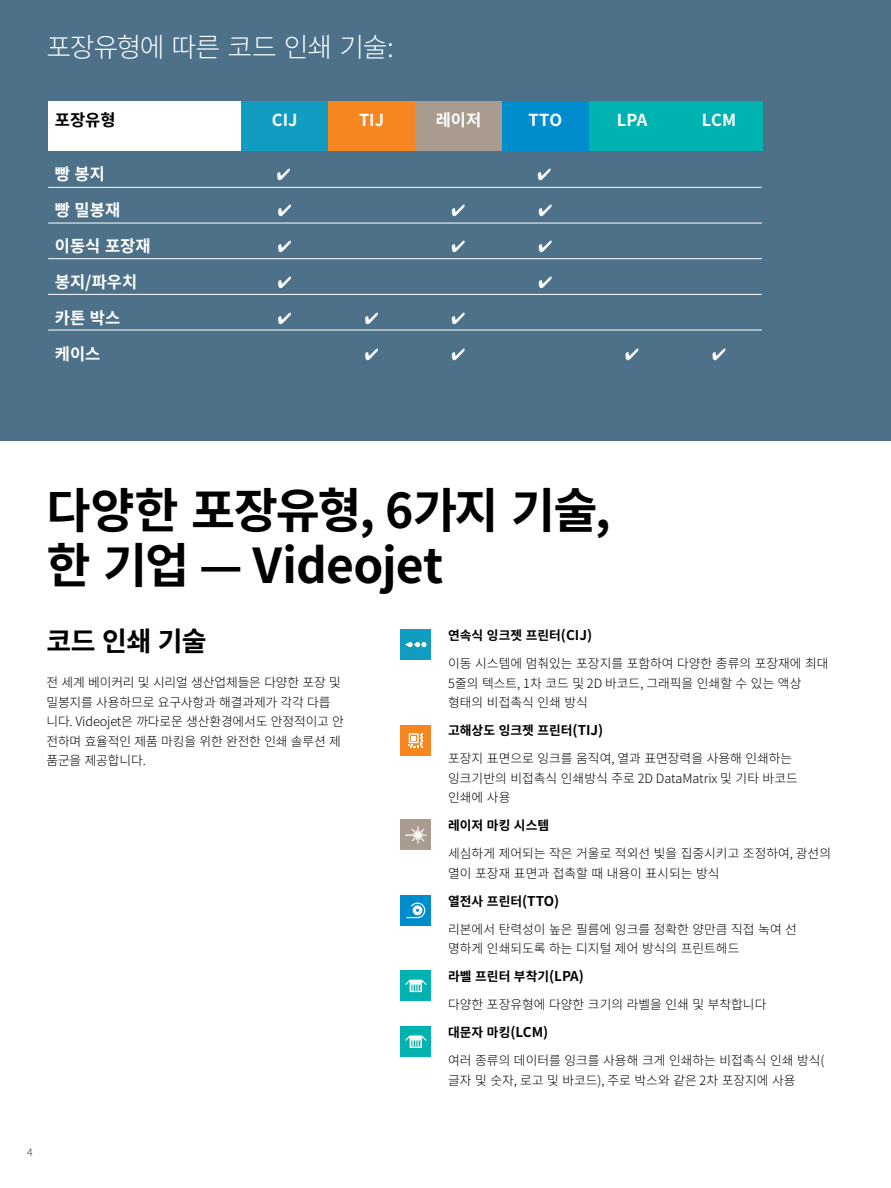
<style>
.page{position:relative;width:891px;height:1188px;background:#fff}
.page>*{position:absolute;margin:0;border:0;box-sizing:border-box;transform-origin:0 0}
.t1{font:700 48px/55.5px "Noto Sans CJ Kkr";letter-spacing:-.02em;color:#000}
.t2{font:300 27px "Noto Sans CJ Kkr";letter-spacing:-.05em;color:#fff}
.t3{font:700 27px "Noto Sans CJ Kkr";color:#000}
.t4{font:700 16.5px "Noto Sans CJ Kkr";color:#fff}
.t5{font:700 16.5px "Noto Sans CJ Kkr";color:#000}
.t6{font:300 12.75px/19.5px "Noto Sans CJ Kkr";color:#000}
.t7{font:700 12.75px "Noto Sans CJ Kkr";color:#000}
.t8{font:300 10.5px "Noto Sans CJ Kkr";color:#414042}
.s1{font-weight:700}
.s2{font-weight:700;font-size:13.5px}
</style>
<div class="page">
<div style="left:0;top:0;width:891px;height:441px;background:#4c7189"></div>
<div style="left:401px;top:895px;width:30px;height:31px;background:#008dcd"></div>
<svg style="left:406px;top:903px;width:19px;height:15px"></svg>
<div style="left:401px;top:820px;width:30px;height:30px;background:#a99b8d"></div>
<svg style="left:405px;top:826px;width:22px;height:18px"></svg>
<div style="left:401px;top:629px;width:30px;height:31px;background:#109dc1"></div>
<svg style="left:405px;top:642px;width:21px;height:5px"></svg>
<div style="left:401px;top:971px;width:30px;height:30px;background:#00b3b0"></div>
<svg style="left:405px;top:980px;width:21px;height:12px"></svg>
<div style="left:401px;top:1027px;width:30px;height:30px;background:#00b3b0"></div>
<svg style="left:405px;top:1036px;width:21px;height:12px"></svg>
<div style="left:401px;top:725px;width:30px;height:31px;background:#f6861f"></div>
<svg style="left:409px;top:733px;width:14px;height:14px"></svg>
<div style="left:48px;top:101px;width:193px;height:50px;background:#fff"></div>
<div style="left:241px;top:101px;width:87px;height:50px;background:#109dc1"></div>
<div style="left:328px;top:101px;width:87px;height:50px;background:#f6861f"></div>
<div style="left:415px;top:101px;width:87px;height:50px;background:#a99b8d"></div>
<div style="left:502px;top:101px;width:87px;height:50px;background:#008dcd"></div>
<div style="left:589px;top:101px;width:87px;height:50px;background:#00b3b0"></div>
<div style="left:676px;top:101px;width:87px;height:50px;background:#00b3b0"></div>
<hr style="left:48px;top:187px;width:714px;height:1px;background:#fff">
<hr style="left:48px;top:258px;width:714px;height:1px;background:#fff">
<hr style="left:48px;top:223px;width:714px;height:1px;background:#fff">
<hr style="left:48px;top:294px;width:714px;height:1px;background:#fff">
<hr style="left:48px;top:330px;width:714px;height:1px;background:#fff">
<h2 class="t2" style="left:46px;top:32px;width:349px">포장유형에 따른 코드 인쇄 기술:</h2>
<p class="t5" style="left:55px;top:111px;width:62px">포장유형</p>
<p class="t4" style="left:272px;top:111px;width:27px">CIJ</p>
<p class="t4" style="left:359px;top:111px;width:27px">TIJ</p>
<p class="t4" style="left:436px;top:111px;width:47px">레이저</p>
<p class="t4" style="left:529px;top:111px;width:35px">TTO</p>
<p class="t4" style="left:617px;top:111px;width:32px">LPA</p>
<p class="t4" style="left:702px;top:111px;width:36px">LCM</p>
<p class="t4" style="left:55px;top:165px;width:52px">빵 봉지</p>
<p class="t4" style="left:55px;top:201px;width:67px">빵 밀봉재</p>
<p class="t4" style="left:55px;top:237px;width:97px">이동식 포장재</p>
<p class="t4" style="left:55px;top:273px;width:84px">봉지/파우치</p>
<p class="t4" style="left:55px;top:309px;width:67px">카톤 박스</p>
<p class="t4" style="left:55px;top:345px;width:47px">케이스</p>
<h1 class="t1" style="left:46px;top:483px;width:566px">다양한 포장유형, 6가지 기술, 한 기업 — Videojet</h1>
<h2 class="t3" style="left:46px;top:626px;width:162px">코드 인쇄 기술</h2>
<p class="t6" style="left:46px;top:673px;width:299px">전 세계 베이커리 및 시리얼 생산업체들은 다양한 포장 및 밀봉지를 사용하므로 요구사항과 해결과제가 각각 다릅 니다. Videojet은 까다로운 생산환경에서도 안정적이고 안 전하며 효율적인 제품 마킹을 위한 완전한 인쇄 솔루션 제 품군을 제공합니다.</p>
<p class="t6" style="left:448px;top:622px;width:382px;line-height:28px"><span class="s1">연속식 잉크젯 프린터</span><span class="s2">(CIJ)<br></span>이동 시스템에 멈춰있는 포장지를 포함하여 다양한 종류의 포장재에 최대</p>
<p class="t6" style="left:448px;top:674px;width:355px">5줄의 텍스트, 1차 코드 및 2D 바코드, 그래픽을 인쇄할 수 있는 액상 형태의 비접촉식 인쇄 방식</p>
<p class="t6" style="left:448px;top:717px;width:346px;line-height:28px"><span class="s1">고해상도 잉크젯 프린터</span><span class="s2">(TIJ)<br></span>포장지 표면으로 잉크를 움직여, 열과 표면장력을 사용해 인쇄하는</p>
<p class="t6" style="left:448px;top:769px;width:351px">잉크기반의 비접촉식 인쇄방식 주로 2D DataMatrix 및 기타 바코드 인쇄에 사용</p>
<p class="t7" style="left:448px;top:818px;width:102px">레이저 마킹 시스템</p>
<p class="t6" style="left:448px;top:844px;width:384px">세심하게 제어되는 작은 거울로 적외선 빛을 집중시키고 조정하여, 광선의 열이 포장재 표면과 접촉할 때 내용이 표시되는 방식</p>
<p class="t6" style="left:448px;top:887px;width:350px;line-height:28px"><span class="s1">열전사 프린터</span><span class="s2">(TTO)<br></span>리본에서 탄력성이 높은 필름에 잉크를 정확한 양만큼 직접 녹여 선</p>
<p class="t6" style="left:448px;top:935px;width:378px;line-height:28px">명하게 인쇄되도록 하는 디지털 제어 방식의 프린트헤드<br><span class="s1">라벨 프린터 부착기</span><span class="s2">(LPA)<br></span>다양한 포장유형에 다양한 크기의 라벨을 인쇄 및 부착합니다<br><span class="s1">대문자 마킹</span><span class="s2">(LCM)<br></span>여러 종류의 데이터를 잉크를 사용해 크게 인쇄하는 비접촉식 인쇄 방식(</p>
<p class="t6" style="left:448px;top:1071px;width:349px">글자 및 숫자, 로고 및 바코드), 주로 박스와 같은 2차 포장지에 사용</p>
<p class="t8" style="left:27px;top:1147px;width:7px">4</p>
</div>
